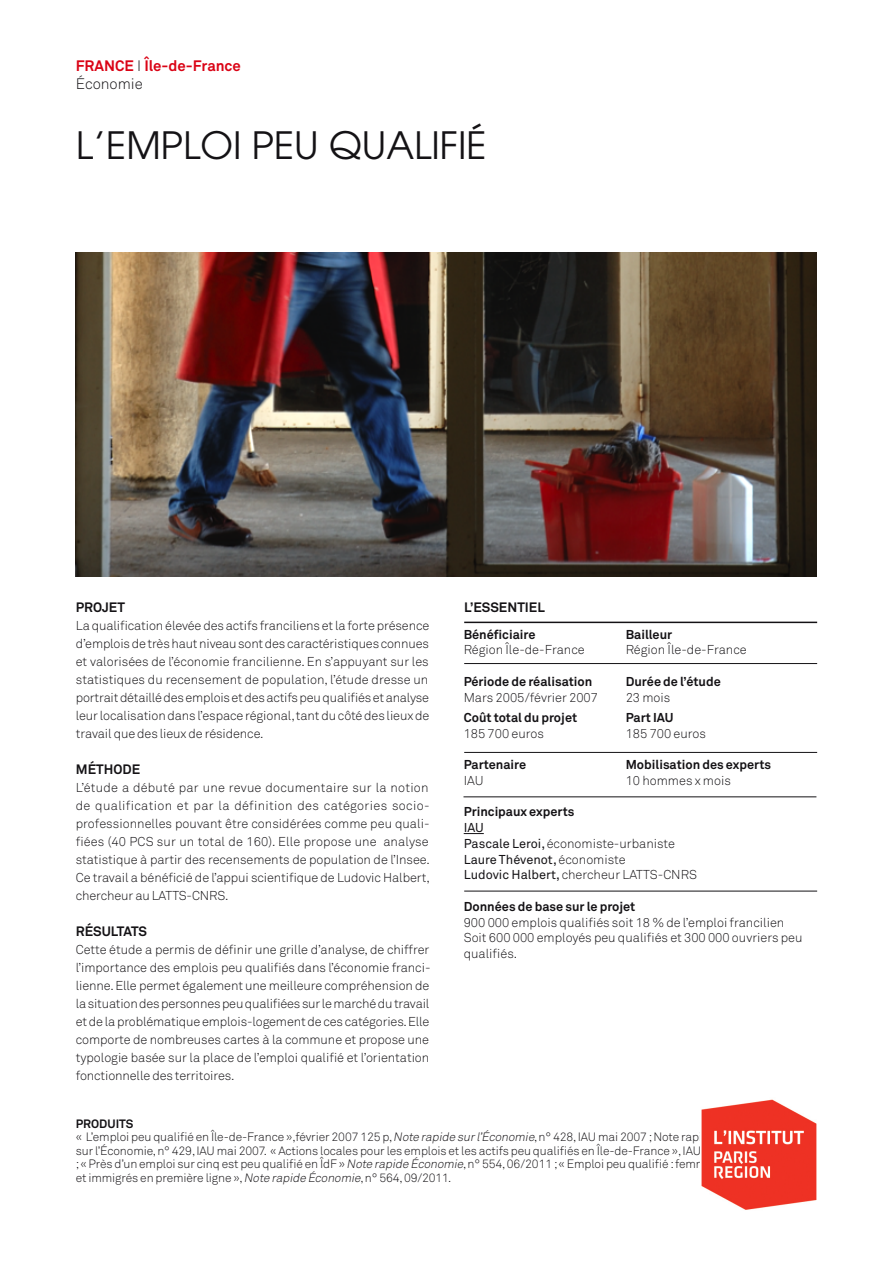
<style>
.page{position:relative;width:893px;height:1263px;background:#fff}
.page>*{position:absolute;margin:0;border:0;box-sizing:border-box;transform-origin:0 0}
.t1{font:37.5px "Avant Garde";color:#141215}
.t2{font:700 15px/18px "Akkurat";color:#da0315}
.t3{font:700 13.5px "Akkurat";color:#141215}
.t4{font:300 12.75px/18px "Akkurat";color:#141215;text-align:justify}
.t5{font:700 12.75px "Akkurat";color:#141215}
.t6{font:300 12px/13.5px "Akkurat";letter-spacing:-.01em;color:#141215}
.s1{font-weight:300;color:#141215}
.s2{font-weight:400}
.s3{font-weight:700}
.s4{font-style:italic}
</style>
<div class="page">
<svg style="left:464px;top:833px;width:20px;height:1px"></svg>
<img style="left:76px;top:252px;width:740px;height:324px">
<hr style="left:464px;top:622px;width:353px;height:1px;background:#141215">
<hr style="left:463px;top:797px;width:353px;height:1px;background:#141215">
<hr style="left:464px;top:663px;width:353px;height:1px;background:#141215">
<hr style="left:464px;top:752px;width:353px;height:1px;background:#141215">
<hr style="left:464px;top:891px;width:353px;height:1px;background:#141215">
<img style="left:701px;top:1099px;width:116px;height:111px">
<p class="t2" style="left:76px;top:57px;width:167px">FRANCE <span class="s1">I</span> Île-de-France<br><span class="s1">Économie</span></p>
<h1 class="t1" style="left:76px;top:123px;width:412px">L’EMPLOI PEU QUALIFIÉ</h1>
<p class="t3" style="left:76px;top:599px;width:51px">PROJET</p>
<p class="t4" style="left:76px;top:617px;width:355px">Laqualification élevéedes actifs franciliens etla forteprésence d’emploisdetrèshautniveausontdescaractéristiquesconnues et valorisées de l’économie francilienne. En s’appuyant sur les statistiques du recensement de population, l’étude dresse un portraitdétaillédesemploisetdesactifspeuqualifiésetanalyse leurlocalisationdans l’espace régional,tantducôtédes lieuxde travail que des lieux de résidence.</p>
<p class="t3" style="left:76px;top:761px;width:66px">MÉTHODE</p>
<p class="t4" style="left:76px;top:779px;width:356px">L’étude a débuté par une revue documentaire sur la notion de qualification et par la définition des catégories socio&shy;professionnelles pouvant être considérées comme peu quali&shy;fiées (40 PCS sur un total de 160). Elle propose une analyse statistique à partir des recensements de population de l’Insee.<br>Ce travail a bénéficié de l’appui scientifique de Ludovic Halbert, chercheur au LATTS-CNRS.</p>
<p class="t3" style="left:76px;top:923px;width:73px">RÉSULTATS</p>
<p class="t4" style="left:76px;top:941px;width:356px">Cette étude a permis de définir une grille d’analyse, de chiffrer l’importance des emplois peu qualifiés dans l’économie franci&shy;lienne.Elle permet également une meilleure compréhension de lasituationdespersonnespeuqualifiéessurlemarchédutravail etdelaproblématiqueemplois-logementdeces catégories.Elle comporte de nombreuses cartes à la commune et propose une typologie basée sur la place de l’emploi qualifié et l’orientation fonctionnelle des territoires.</p>
<p class="t3" style="left:464px;top:599px;width:82px">L’ESSENTIEL</p>
<p class="t5" style="left:464px;top:626px;width:73px">Bénéficiaire</p>
<p class="t5" style="left:626px;top:626px;width:48px">Bailleur</p>
<p class="t4" style="left:464px;top:641px;width:122px">Région Île-de-France</p>
<p class="t4" style="left:626px;top:641px;width:123px">Région Île-de-France</p>
<p class="t5" style="left:464px;top:673px;width:130px">Période de réalisation</p>
<p class="t5" style="left:626px;top:673px;width:97px">Durée de l’étude</p>
<p class="t4" style="left:464px;top:688px;width:136px">Mars 2005/février 2007</p>
<p class="t4" style="left:626px;top:688px;width:46px">23 mois</p>
<p class="t5" style="left:464px;top:709px;width:115px">Coût total du projet</p>
<p class="t5" style="left:626px;top:709px;width:49px">Part IAU</p>
<p class="t4" style="left:464px;top:724px;width:82px">185 700 euros</p>
<p class="t4" style="left:626px;top:724px;width:82px">185 700 euros</p>
<p class="t5" style="left:464px;top:756px;width:64px">Partenaire</p>
<p class="t5" style="left:626px;top:756px;width:147px">Mobilisation des experts</p>
<p class="t4" style="left:464px;top:772px;width:21px">IAU</p>
<p class="t4" style="left:626px;top:772px;width:107px">10 hommes x mois</p>
<p class="t5" style="left:464px;top:804px;width:112px">Principaux experts</p>
<p class="t4" style="left:464px;top:820px;width:235px;line-height:15.8px;text-align:left"><span class="s2">IAU<br>Pascale Leroi,</span>économiste-urbaniste<br><span class="s2">Laure Thévenot,</span>économiste<br><span class="s2">Ludovic Halbert,</span> chercheur LATTS-CNRS</p>
<p class="t5" style="left:464px;top:898px;width:173px">Données de base sur le projet</p>
<p class="t4" style="left:464px;top:914px;width:340px;line-height:15.8px;text-align:left">900 000 emplois qualifiés soit 18 % de l’emploi francilien<br>Soit 600 000 employés peu qualifiés et 300 000 ouvriers peu qualifiés.</p>
<p class="t6" style="left:76px;top:1117px;width:656px"><span class="s3">PRODUITS<br></span>« L’emploi peu qualifié en Île-de-France »,février 2007 125 p,<span class="s4">Noterapidesurl’Économie</span>,n° 428,IAU mai 2007 ;Note rapide sur l’Économie,n° 429,IAU mai 2007. « Actions locales pour les emplois et les actifs peu qualifiés en Île-de-France »,IAU 2009 ;« Près d’un emploi sur cinq est peu qualifié en ÎdF»<span class="s4">NoterapideÉconomie</span>,n° 554,06/2011 ;« Emploi peu qualifié :femmes et immigrés en première ligne »,<span class="s4">NoterapideÉconomie</span>,n° 564,09/2011.</p>
</div>
